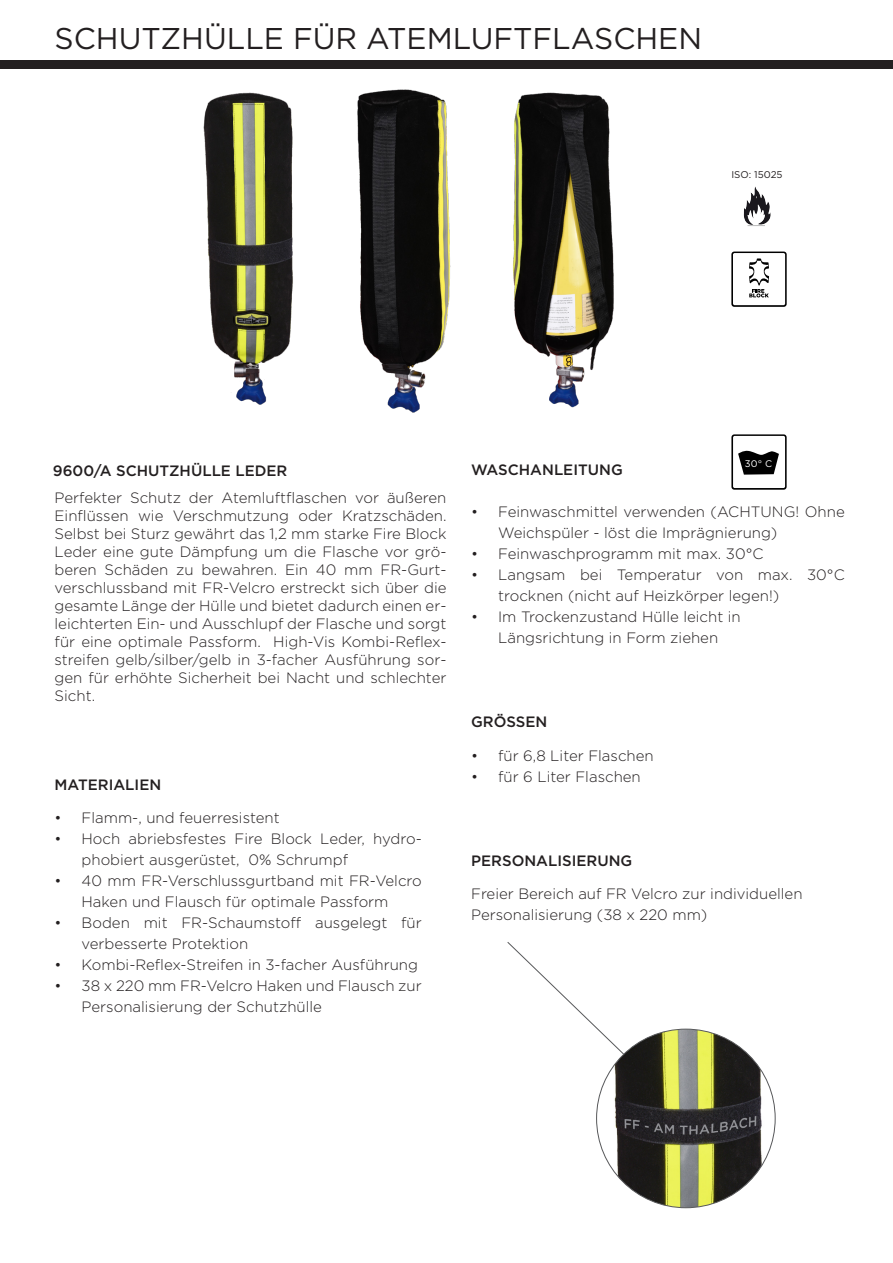
<style>
.page{position:relative;width:893px;height:1263px;background:#fff}
.page>*{position:absolute;margin:0;border:0;box-sizing:border-box;transform-origin:0 0}
.t1{font:30px "Gotham";color:#231f20}
.t2{font:300 15px/18px "Gotham";color:#231f20}
.t3{font:500 15px "Gotham";color:#231f20}
.t4{font:9.75px "Gotham";color:#231f20}
.t5{font:9.6px "Gotham";color:#fff}
</style>
<div class="page">
<div style="left:0;top:61px;width:893px;height:8px;background:#231f20"></div>
<img style="left:203px;top:92px;width:90px;height:313px">
<img style="left:357px;top:89px;width:94px;height:324px">
<img style="left:513px;top:92px;width:101px;height:316px">
<img style="left:743px;top:186px;width:28px;height:40px">
<svg style="left:731px;top:252px;width:56px;height:55px"></svg>
<svg style="left:731px;top:434px;width:56px;height:56px"></svg>
<svg style="left:507px;top:942px;width:118px;height:113px"></svg>
<img style="left:597px;top:1029px;width:178px;height:179px;border-radius:89px">
<p class="t1" style="left:55px;top:22px;width:649px">SCHUTZHÜLLE FÜR ATEMLUFTFLASCHEN</p>
<p class="t4" style="left:731px;top:169px;width:53px">ISO: 15025</p>
<p class="t3" style="left:53px;top:462px;width:236px">9600/A SCHUTZHÜLLE LEDER</p>
<p class="t2" style="left:55px;top:489px;width:393px;text-align:justify">Perfekter Schutz der Atemluftflaschen vor äußeren Einflüssen wie Verschmutzung oder Kratzschäden.<br>Selbst bei Sturz gewährt das 1,2 mm starke Fire Block Leder eine gute Dämpfung um die Flasche vor grö&shy;beren Schäden zu bewahren. Ein 40 mm FR-Gurt&shy;verschlussband mit FR-Velcro erstreckt sich über die gesamte Länge der Hülle und bietet dadurch einen er&shy;leichterten Ein- und Ausschlupf der Flasche und sorgt für eine optimale Passform. High-Vis Kombi-Reflex&shy;streifen gelb/silber/gelb in 3-facher Ausführung sor&shy;gen für erhöhte Sicherheit bei Nacht und schlechter Sicht.</p>
<p class="t3" style="left:55px;top:776px;width:108px">MATERIALIEN</p>
<p class="t2" style="left:55px;top:808px;width:227px">• Flamm-, und feuerresistent</p>
<p class="t2" style="left:82px;top:828px;width:342px;line-height:21px;text-indent:-27px">• Hoch abriebsfestes Fire Block Leder, hydro&shy;phobiert ausgerüstet, 0% Schrumpf</p>
<p class="t2" style="left:55px;top:870px;width:369px;line-height:21px;text-align:center">• 40 mm FR-Verschlussgurtband mit FR-Velcro<br>Haken und Flausch für optimale Passform</p>
<p class="t2" style="left:82px;top:912px;width:342px;line-height:21px;text-indent:-27px">• Boden mit FR-Schaumstoff ausgelegt für verbesserte Protektion</p>
<p class="t2" style="left:55px;top:955px;width:365px">• Kombi-Reflex-Streifen in 3-facher Ausführung</p>
<p class="t2" style="left:82px;top:975px;width:342px;line-height:21px;text-indent:-27px">• 38 x 220 mm FR-Velcro Haken und Flausch zur<br>Personalisierung der Schutzhülle</p>
<p class="t5" style="left:745px;top:459px;width:29px">30° C</p>
<p class="t3" style="left:471px;top:461px;width:153px">WASCHANLEITUNG</p>
<p class="t2" style="left:498px;top:501px;width:348px;line-height:21px;text-indent:-27px">• Feinwaschmittel verwenden (ACHTUNG! Ohne<br>Weichspüler - löst die Imprägnierung)</p>
<p class="t2" style="left:471px;top:544px;width:294px">• Feinwaschprogramm mit max. 30°C</p>
<p class="t2" style="left:498px;top:564px;width:348px;line-height:21px;text-indent:-27px">• Langsam bei Temperatur von max. 30°C trocknen (nicht auf Heizkörper legen!)</p>
<p class="t2" style="left:471px;top:606px;width:271px;line-height:21px;text-align:center">• Im Trockenzustand Hülle leicht in<br>Längsrichtung in Form ziehen</p>
<p class="t3" style="left:471px;top:713px;width:78px">GRÖSSEN</p>
<p class="t2" style="left:471px;top:747px;width:184px">• für 6,8 Liter Flaschen</p>
<p class="t2" style="left:471px;top:768px;width:171px">• für 6 Liter Flaschen</p>
<p class="t3" style="left:471px;top:852px;width:163px">PERSONALISIERUNG</p>
<p class="t2" style="left:471px;top:885px;width:333px">Freier Bereich auf FR Velcro zur individuellen</p>
<p class="t2" style="left:471px;top:906px;width:238px">Personalisierung (38 x 220 mm)</p>
</div>
